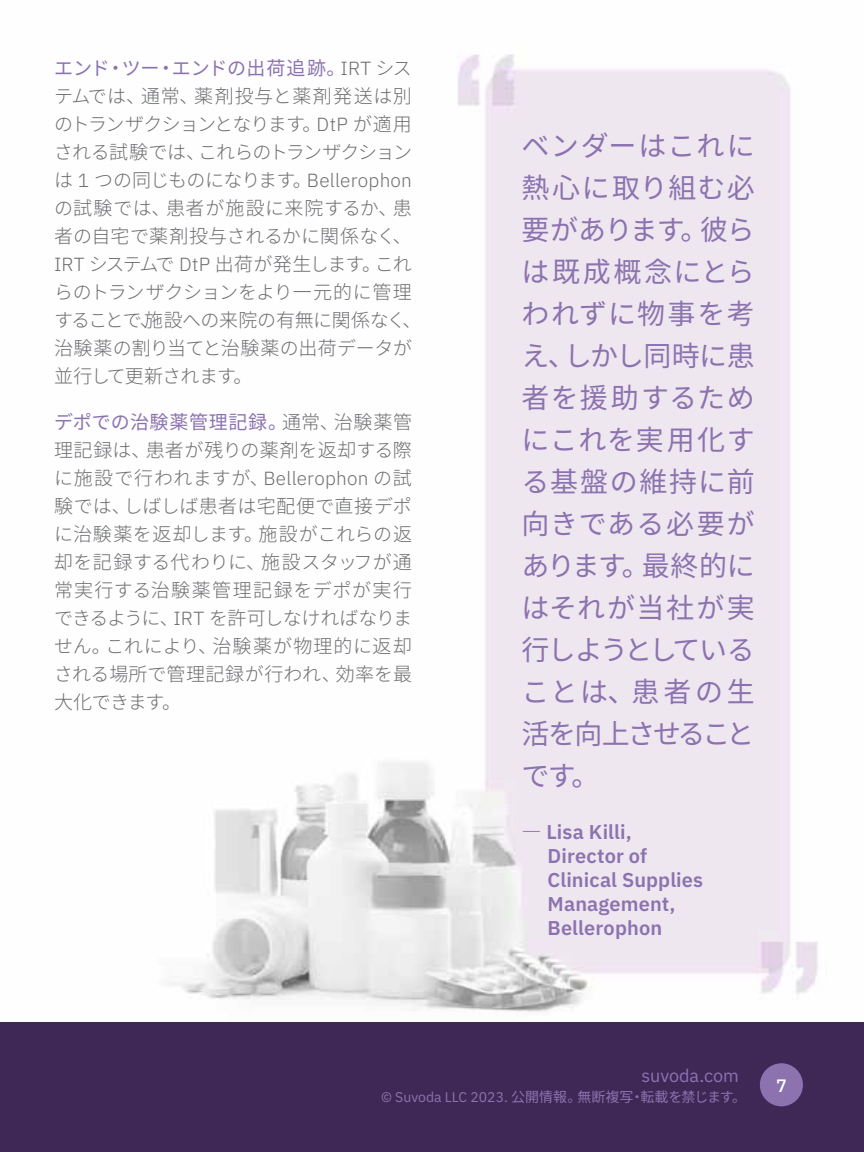
<style>
.page{position:relative;width:864px;height:1152px;background:#fff}
.page>*{position:absolute;margin:0;border:0;box-sizing:border-box;transform-origin:0 0}
.t1{font:28px/42px "Noto Sans CJ Kjp";letter-spacing:-.015em;color:#8c73b0;text-align:justify}
.t2{font:600 20px/24px "IBM Plex Sans";letter-spacing:.005em;color:#8c73b0}
.t3{font:300 19px/28px "Noto Sans CJ Kjp";letter-spacing:-.01em;color:#6d6e71}
.t4{font:18px "IBM Plex Sans";color:#8c73b0}
.t5{font:500 18px "IBM Plex Sans";color:#fff}
.t6{font:14px "Noto Sans CJ Kjp";color:#8c73b0}
.s1{font-weight:400;color:#8c73b0}
.s2{font-family:"IBM Plex Sans"}
.s3{font-family:"Noto Sans CJ Kjp";font-weight:700}
</style>
<div class="page">
<div style="left:0;top:1022px;width:864px;height:130px;background:#3f2856"></div>
<div style="left:760px;top:1063px;width:43px;height:43px;background:#8c73b0;border-radius:50%"></div>
<img style="left:169px;top:54px;width:649px;height:958px">
<p class="t3" style="left:54px;top:54px;width:369px"><span class="s1">エンド・ツー・エンドの出荷追跡。</span><span class="s2">IRT</span> システムでは、通常、薬剤投与と薬剤発送は別のトランザクションとなります。<span class="s2">DtP</span> が適用される試験では、これらのトランザクションは <span class="s2">1</span> つの同じものになります。<span class="s2">Bellerophon</span>の試験では、患者が施設に来院するか、患者の自宅で薬剤投与されるかに関係なく、<br><span class="s2">IRT</span> システムで <span class="s2">DtP</span> 出荷が発生します。これらのトランザクションをより一元的に管理することで、施設への来院の有無に関係なく、治験薬の割り当てと治験薬の出荷データが並行して更新されます。</p>
<p class="t3" style="left:54px;top:409px;width:360px;text-align:justify"><span class="s1">デポでの治験薬管理記録。</span>通常、治験薬管理記録は、患者が残りの薬剤を返却する際に施設で行われますが、<span class="s2">Bellerophon</span> の試験では、しばしば患者は宅配便で直接デポに治験薬を返却します。施設がこれらの返却を記録する代わりに、施設スタッフが通常実行する治験薬管理記録をデポが実行できるように、<span class="s2">IRT</span> を許可しなければなりません。これにより、治験薬が物理的に返却される場所で管理記録が行われ、効率を最大化できます。</p>
<h1 class="t1" style="left:522px;top:126px;width:235px">ベンダーはこれに熱心に取り組む必要があります。彼らは既成概念にとらわれずに物事を考え、しかし同時に患者を援助するためにこれを実用化する基盤の維持に前向きである必要があります。最終的にはそれが当社が実行しようとしていることは、患者の生活を向上させることです。</h1>
<p class="t2" style="left:548px;top:819px;width:157px;text-indent:-26px"><span class="s3">―</span> Lisa Killi,<br>Director of<br>Clinical Supplies<br>Management,<br>Bellerophon</p>
<p class="t4" style="left:641px;top:1061px;width:99px">suvoda.com</p>
<p class="t6" style="left:381px;top:1089px;width:366px"><span class="s2">© Suvoda LLC 2023.</span> 公開情報。無断複写・転載を禁じます。</p>
<p class="t5" style="left:776px;top:1071px;width:12px">7</p>
</div>
